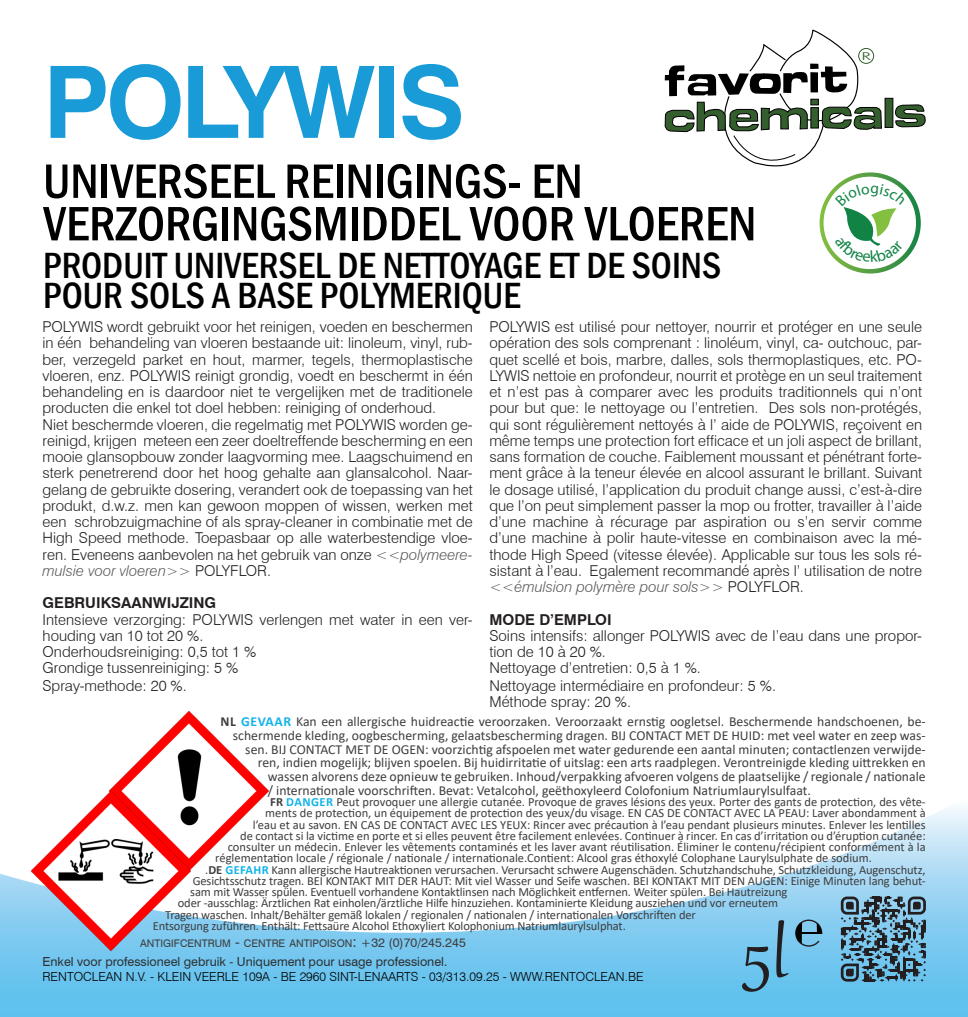
<style>
.page{position:relative;width:968px;height:1017px;background:#fff}
.page>*{position:absolute;margin:0;border:0;box-sizing:border-box;transform-origin:0 0}
.t1{font:700 100px "Swiss 721 BT";letter-spacing:-.04em;color:#199bd8}
.t2{font:85px "Gabriola";color:#231f20}
.t3{font:500 condensed 50px "Franklin Gothic";color:#000}
.t4{font:500 condensed 37.5px "Franklin Gothic";color:#000}
.t5{font:300 15px/16.2px "Swiss 721 BT";color:#231f20;text-align:justify}
.t6{font:700 15px "Swiss 721 BT";color:#231f20}
.t7{font:13.75px "Calibri";color:#3e3e3f}
.t8{font:12.5px/11.2px "Calibri";letter-spacing:-.01em;color:#3e3e3f;text-align:justify}
.t9{font:300 12.5px "Swiss 721 BT";color:#000}
.t10{font:12.5px "Swiss 721 BT";color:#2e3134}
.t11{font:300 10.75px "Futura BT";color:#345e2d;scale:1.67 1}
.t12{font:10.5px "Swiss 721 BT";color:#3e3e3f}
.s1{font-style:italic;color:#57585a}
.s2{font-weight:700}
.s3{font-weight:700;color:#13b3e9}
.s4{font-size:15px}
.s5{font-size:12.5px}
</style>
<div class="page">
<svg style="left:0;top:807px;width:967px;height:210px"></svg>
<svg style="left:795px;top:919px;width:27px;height:28px"></svg>
<svg style="left:840px;top:896px;width:85px;height:86px;background:#567f95"></svg>
<img style="left:109px;top:710px;width:162px;height:162px">
<img style="left:30px;top:790px;width:163px;height:163px">
<svg style="left:664px;top:30px;width:261px;height:244px"></svg>
<p class="t11" style="left:861px;top:49px;width:7px">R</p>
<p class="t1" style="left:43px;top:42px;width:423px">POLYWIS</p>
<p class="t3" style="left:43px;top:148px;width:541px">UNIVERSEEL REINIGINGS- EN</p>
<p class="t3" style="left:43px;top:191px;width:714px">VERZORGINGSMIDDEL VOOR VLOEREN</p>
<p class="t4" style="left:43px;top:241px;width:679px">PRODUIT UNIVERSEL DE NETTOYAGE ET DE SOINS</p>
<p class="t4" style="left:43px;top:271px;width:479px">POUR SOLS A BASE POLYMERIQUE</p>
<p class="t5" style="left:43px;top:318px;width:432px">POLYWIS wordt gebruikt voor het reinigen, voeden en beschermen in één behandeling van vloeren bestaande uit: linoleum, vinyl, rub&shy;ber, verzegeld parket en hout, marmer, tegels, thermoplastische vloeren, enz. POLYWIS reinigt grondig, voedt en beschermt in één behandeling en is daardoor niet te vergelijken met de traditionele producten die enkel tot doel hebben: reiniging of onderhoud.</p>
<p class="t5" style="left:43px;top:416px;width:432px">Niet beschermde vloeren, die regelmatig met POLYWIS worden ge&shy;reinigd, krijgen meteen een zeer doeltreffende bescherming en een mooie glansopbouw zonder laagvorming mee. Laagschuimend en sterk penetrerend door het hoog gehalte aan glansalcohol. Naar&shy;gelang de gebruikte dosering, verandert ook de toepassing van het produkt, d.w.z. men kan gewoon moppen of wissen, werken met een schrobzuigmachine of als spray-cleaner in combinatie met de High Speed methode. Toepasbaar op alle waterbestendige vloe&shy;ren. Eveneens aanbevolen na het gebruik van onze <span class="s1">&lt;&lt;polymeere&shy;mulsie voor vloeren&gt;&gt;</span> POLYFLOR.</p>
<p class="t6" style="left:43px;top:594px;width:175px">GEBRUIKSAANWIJZING</p>
<p class="t5" style="left:43px;top:611px;width:431px">Intensieve verzorging: POLYWIS verlengen met water in een ver&shy;houding van 10 tot 20 %.</p>
<p class="t5" style="left:43px;top:643px;width:215px">Onderhoudsreiniging: 0,5 tot 1 %</p>
<p class="t5" style="left:43px;top:660px;width:197px">Grondige tussenreiniging: 5 %</p>
<p class="t5" style="left:43px;top:677px;width:146px">Spray-methode: 20 %.</p>
<p class="t5" style="left:489px;top:318px;width:434px">POLYWIS est utilisé pour nettoyer, nourrir et protéger en une seule opération des sols comprenant : linoléum, vinyl, ca- outchouc, par&shy;quet scellé et bois, marbre, dalles, sols thermoplastiques, etc. PO-LYWIS nettoie en profondeur, nourrit et protège en un seul traitement et n’est pas à comparer avec les produits traditionnels qui n’ont pour but que: le nettoyage ou l’entretien. Des sols non-protégés, qui sont régulièrement nettoyés à l’ aide de POLYWIS, reçoivent en même temps une protection fort efficace et un joli aspect de brillant, sans formation de couche. Faiblement moussant et pénétrant forte&shy;ment grâce à la teneur élevée en alcool assurant le brillant. Suivant le dosage utilisé, l’application du produit change aussi, c’est-à-dire que l’on peut simplement passer la mop ou frotter, travailler à l’aide d’une machine à récurage par aspiration ou s’en servir comme d’une machine à polir haute-vitesse en combinaison avec la mé&shy;thode High Speed (vitesse élevée). Applicable sur tous les sols ré&shy;sistant à l’eau. Egalement recommandé après l’ utilisation de notre <span class="s1">&lt;&lt;émulsion polymère pour sols&gt;&gt;</span> POLYFLOR.</p>
<p class="t6" style="left:489px;top:610px;width:124px">MODE D’EMPLOI</p>
<p class="t5" style="left:489px;top:627px;width:434px">Soins intensifs: allonger POLYWIS avec de l’eau dans une propor&shy;tion de 10 à 20 %.</p>
<p class="t5" style="left:489px;top:660px;width:213px">Nettoyage d’entretien: 0,5 à 1 %.</p>
<p class="t5" style="left:489px;top:677px;width:288px">Nettoyage intermédiaire en profondeur: 5 %.</p>
<p class="t5" style="left:489px;top:693px;width:143px">Méthode spray: 20 %.</p>
<p class="t7" style="left:220px;top:712px;width:706px"><span class="s2">NL</span> <span class="s3">GEVAAR</span> Kan een allergische huidreactie veroorzaken. Veroorzaakt ernstig oogletsel. Beschermende handschoenen, be-</p>
<p class="t7" style="left:233px;top:726px;width:694px">schermende kleding, oogbescherming, gelaatsbescherming dragen. BIJ CONTACT MET DE HUID: met veel water en zeep was-</p>
<p class="t7" style="left:245px;top:739px;width:681px">sen. BIJ CONTACT MET DE OGEN: voorzichtig afspoelen met water gedurende een aantal minuten; contactlenzen verwijde-</p>
<p class="t7" style="left:258px;top:753px;width:669px">ren, indien mogelijk; blijven spoelen. Bij huidirritatie of uitslag: een arts raadplegen. Verontreinigde kleding uittrekken en</p>
<p class="t7" style="left:268px;top:767px;width:659px">wassen alvorens deze opnieuw te gebruiken. Inhoud/verpakking afvoeren volgens de plaatselijke / regionale / nationale</p>
<p class="t7" style="left:268px;top:781px;width:544px">/ internationale voorschriften. Bevat: Vetalcohol, geëthoxyleerd Colofonium Natriumlaurylsulfaat.</p>
<p class="t8" style="left:270px;top:796px;width:656px"><span class="s2">FR</span> <span class="s3">DANGER</span> Peut provoquer une allergie cutanée. Provoque de graves lésions des yeux. Porter des gants de protection, des vête-</p>
<p class="t8" style="left:265px;top:807px;width:662px">ments de protection, un équipement de protection des yeux/du visage. EN CAS DE CONTACT AVEC LA PEAU: Laver abondamment à</p>
<p class="t8" style="left:253px;top:818px;width:674px">l’eau et au savon. EN CAS DE CONTACT AVEC LES YEUX: Rincer avec précaution à l’eau pendant plusieurs minutes. Enlever les lentilles</p>
<p class="t8" style="left:240px;top:830px;width:687px">de contact si la victime en porte et si elles peuvent être facilement enlevées. Continuer à rincer. En cas d’irritation ou d’éruption cutanée:</p>
<p class="t8" style="left:228px;top:841px;width:699px">consulter un médecin. Enlever les vêtements contaminés et les laver avant réutilisation. Éliminer le contenu/récipient conformément à la</p>
<p class="t8" style="left:215px;top:852px;width:658px">réglementation locale / régionale / nationale / internationale.Contient: Alcool gras éthoxylé Colophane Laurylsulphate de sodium.</p>
<p class="t8" style="left:190px;top:863px;width:736px;text-indent:15px">.<span class="s2">DE</span> <span class="s3">GEFAHR</span> Kann allergische Hautreaktionen verursachen. Verursacht schwere Augenschäden. Schutzhandschuhe, Schutzkleidung, Augenschutz, Gesichtsschutz tragen. BEI KONTAKT MIT DER HAUT: Mit viel Wasser und Seife waschen. BEI KONTAKT MIT DEN AUGEN: Einige Minuten lang behut&shy;sam mit Wasser spülen. Eventuell vorhandene Kontaktlinsen nach Möglichkeit entfernen. Weiter spülen. Bei Hautreizung</p>
<p class="t8" style="left:178px;top:897px;width:601px">oder -ausschlag: Ärztlichen Rat einholen/ärztliche Hilfe hinzuziehen. Kontaminierte Kleidung ausziehen und vor erneutem</p>
<p class="t8" style="left:165px;top:908px;width:532px">Tragen waschen. Inhalt/Behälter gemäß lokalen / regionalen / nationalen / internationalen Vorschriften der</p>
<p class="t8" style="left:153px;top:920px;width:474px">Entsorgung zuführen. Enthält: Fettsaüre Alcohol Ethoxyliert Kolophonium Natriumlaurylsulphat.</p>
<p class="t12" style="left:140px;top:937px;width:327px">ANTIGIFCENTRUM <span class="s4">-</span> CENTRE ANTIPOISON<span class="s4">:</span> <span class="s5">+32 (0)70/245.245</span></p>
<p class="t10" style="left:43px;top:954px;width:406px">Enkel voor professioneel gebruik - Uniquement pour usage professionel.</p>
<p class="t9" style="left:43px;top:969px;width:602px">RENTOCLEAN N.V. - KLEIN VEERLE 109A - BE 2960 SINT-LENAARTS - 03/313.09.25 - WWW.RENTOCLEAN.BE</p>
<p class="t2" style="left:742px;top:897px;width:47px">5l</p>
</div>
